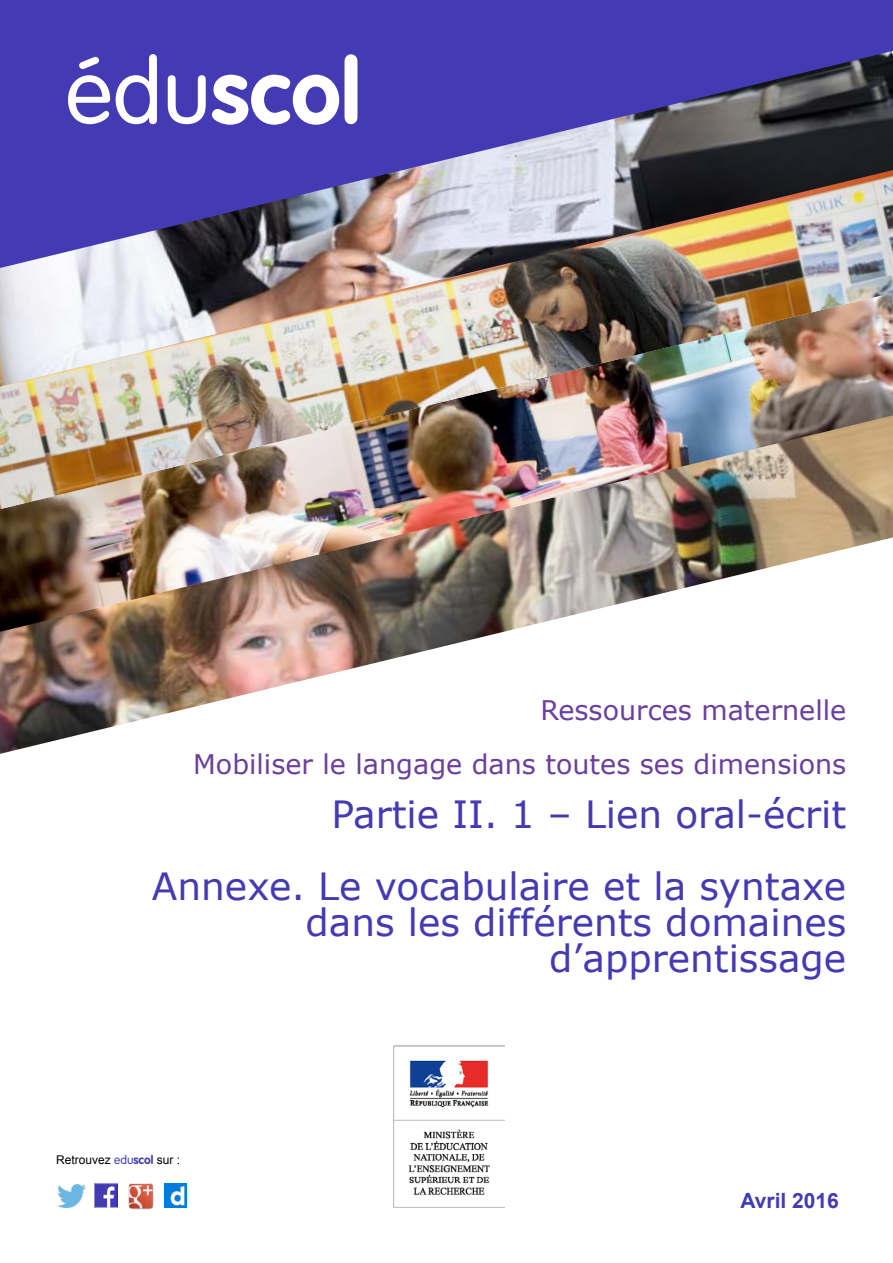
<style>
.page{position:relative;width:893px;height:1263px;background:#fff}
.page>*{position:absolute;margin:0;border:0;box-sizing:border-box;transform-origin:0 0}
.t1{font:700 90px "VAG Rounded Std";color:#fff}
.t2{font:37.5px/72px "Verdana";color:#443bb4;text-align:right}
.t3{font:27px/54px "Verdana";color:#6a3f9d;text-align:right}
.t4{font:700 21px "Arial";color:#443bb4}
.t5{font:12px "Arial";color:#000}
.s1{font-weight:300}
.s2{font-family:"VAG Rounded Std";font-weight:300;color:#443bb4}
.s3{font-family:"VAG Rounded Std";font-weight:700;color:#443bb4}
</style>
<div class="page">
<img style="left:0;top:632px;width:503px;height:122px">
<img style="left:0;top:509px;width:893px;height:123px">
<img style="left:0;top:268px;width:893px;height:241px">
<img style="left:393px;top:1046px;width:111px;height:161px">
<svg style="left:0;top:0;width:893px;height:268px;background:#6059a0"></svg>
<img style="left:94px;top:1184px;width:24px;height:23px">
<img style="left:57px;top:1185px;width:28px;height:22px">
<img style="left:128px;top:1183px;width:25px;height:26px">
<img style="left:164px;top:1184px;width:23px;height:23px">
<h1 class="t1" style="left:66px;top:39px;width:297px"><span class="s1">édu</span>scol</h1>
<p class="t3" style="left:193px;top:683px;width:655px">Ressources maternelle<br>Mobiliser le langage dans toutes ses dimensions</p>
<p class="t2" style="left:152px;top:778px;width:696px">Partie II. 1 – Lien oral-écrit<br>Annexe. Le vocabulaire et la syntaxe</p>
<p class="t2" style="left:306px;top:904px;width:542px;line-height:36px">dans les différents domaines d’apprentissage</p>
<p class="t5" style="left:56px;top:1152px;width:126px">Retrouvez <span class="s2">edu</span><span class="s3">scol</span> sur :</p>
<p class="t4" style="left:740px;top:1187px;width:100px">Avril 2016</p>
</div>
